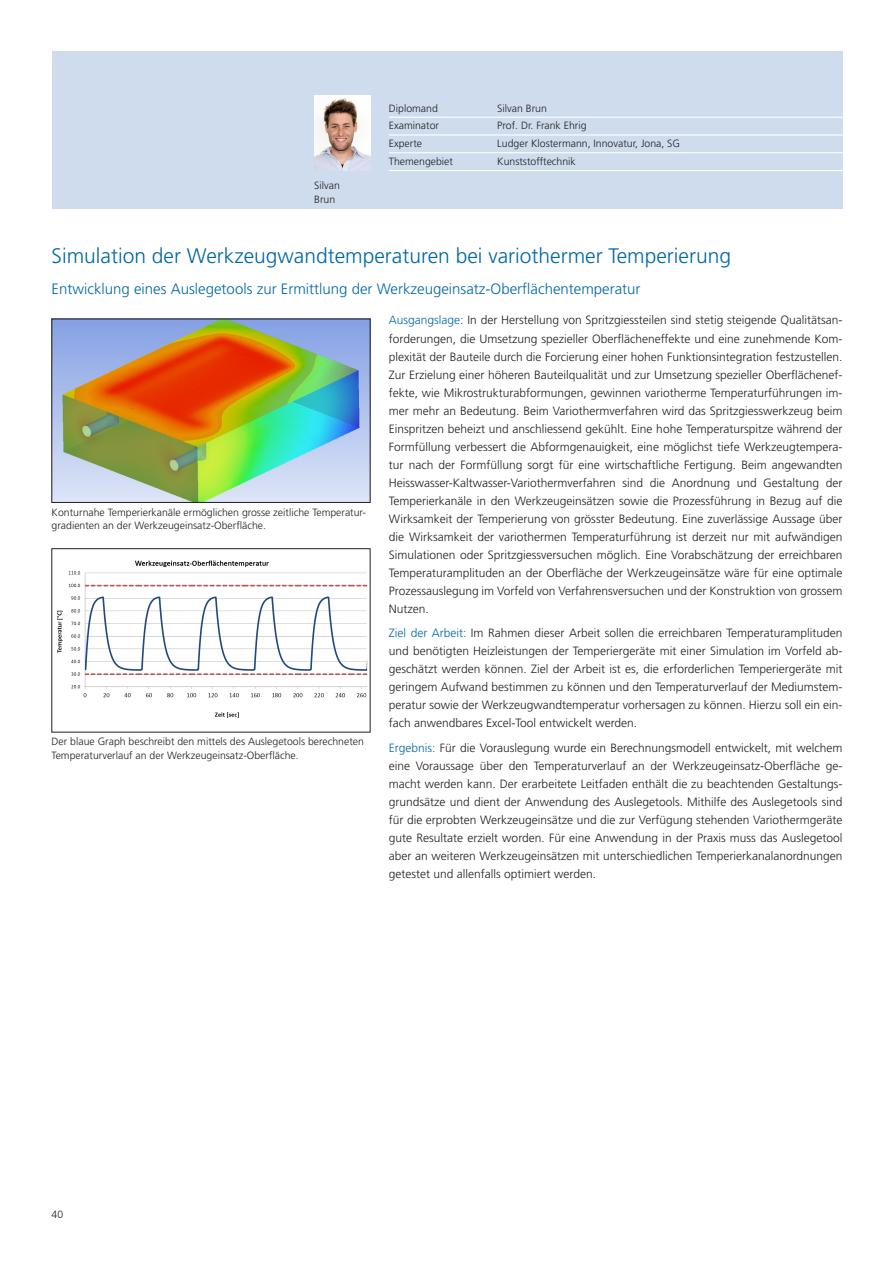
<style>
.page{position:relative;width:893px;height:1264px;background:#fff}
.page>*{position:absolute;margin:0;border:0;box-sizing:border-box;transform-origin:0 0}
.t1{font:300 21px "Frutiger LT Pro";color:#0068a5}
.t2{font:300 15px "Frutiger LT Pro";color:#0068a5}
.t3{font:300 12px/18px "Frutiger LT Pro";color:#231f20;text-align:justify}
.t4{font:300 10.5px/13.5px "Frutiger LT Pro";color:#231f20}
.s1{color:#0068a5}
</style>
<div class="page">
<div style="left:52px;top:52px;width:790px;height:157px;background:#cedced"></div>
<img style="left:54px;top:321px;width:314px;height:179px">
<img style="left:56px;top:560px;width:312px;height:158px">
<div style="left:52px;top:548px;width:318px;height:184px;border:1px solid #231f20"></div>
<hr style="left:389px;top:117px;width:453px;height:1px;background:#fff">
<hr style="left:389px;top:134px;width:453px;height:1px;background:#fff">
<hr style="left:389px;top:152px;width:453px;height:1px;background:#fff">
<hr style="left:389px;top:170px;width:453px;height:1px;background:#fff">
<img style="left:314px;top:96px;width:56px;height:75px">
<p class="t4" style="left:314px;top:179px;width:27px">Silvan<br>Brun</p>
<p class="t4" style="left:389px;top:101px;width:51px">Diplomand</p>
<p class="t4" style="left:497px;top:101px;width:51px">Silvan Brun</p>
<p class="t4" style="left:389px;top:119px;width:52px">Examinator</p>
<p class="t4" style="left:497px;top:119px;width:91px">Prof. Dr. Frank Ehrig</p>
<p class="t4" style="left:389px;top:137px;width:35px">Experte</p>
<p class="t4" style="left:497px;top:137px;width:184px">Ludger Klostermann, Innovatur, Jona, SG</p>
<p class="t4" style="left:389px;top:154px;width:66px">Themengebiet</p>
<p class="t4" style="left:497px;top:154px;width:80px">Kunststofftechnik</p>
<h1 class="t1" style="left:52px;top:244px;width:681px">Simulation der Werkzeugwandtemperaturen bei variothermer Temperierung</h1>
<p class="t2" style="left:52px;top:280px;width:590px">Entwicklung eines Auslegetools zur Ermittlung der Werkzeugeinsatz-Oberflächentemperatur</p>
<p class="t4" style="left:52px;top:505px;width:316px">Konturnahe Temperierkanäle ermöglichen grosse zeitliche Temperatur&shy;gradienten an der Werkzeugeinsatz-Oberfläche.</p>
<p class="t4" style="left:52px;top:735px;width:314px">Der blaue Graph beschreibt den mittels des Auslegetools berechneten<br>Temperaturverlauf an der Werkzeugeinsatz-Oberfläche.</p>
<p class="t3" style="left:389px;top:311px;width:455px"><span class="s1">Ausgangslage:</span> In der Herstellung von Spritzgiessteilen sind stetig steigende Qualitätsan&shy;forderungen, die Umsetzung spezieller Oberflächeneffekte und eine zunehmende Kom&shy;plexität der Bauteile durch die Forcierung einer hohen Funktionsintegration festzustellen.<br>Zur Erzielung einer höheren Bauteilqualität und zur Umsetzung spezieller Oberflächenef&shy;fekte, wie Mikrostrukturabformungen, gewinnen variotherme Temperaturführungen im&shy;mer mehr an Bedeutung. Beim Variothermverfahren wird das Spritzgiesswerkzeug beim Einspritzen beheizt und anschliessend gekühlt. Eine hohe Temperaturspitze während der Formfüllung verbessert die Abformgenauigkeit, eine möglichst tiefe Werkzeugtempera&shy;tur nach der Formfüllung sorgt für eine wirtschaftliche Fertigung. Beim angewandten Heisswasser-Kaltwasser-Variothermverfahren sind die Anordnung und Gestaltung der Temperierkanäle in den Werkzeugeinsätzen sowie die Prozessführung in Bezug auf die Wirksamkeit der Temperierung von grösster Bedeutung. Eine zuverlässige Aussage über die Wirksamkeit der variothermen Temperaturführung ist derzeit nur mit aufwändigen Simulationen oder Spritzgiessversuchen möglich. Eine Vorabschätzung der erreichbaren Temperaturamplituden an der Oberfläche der Werkzeugeinsätze wäre für eine optimale Prozessauslegung im Vorfeld von Verfahrensversuchen und der Konstruktion von grossem Nutzen.</p>
<p class="t3" style="left:389px;top:624px;width:455px"><span class="s1">Ziel der Arbeit:</span> Im Rahmen dieser Arbeit sollen die erreichbaren Temperaturamplituden und benötigten Heizleistungen der Temperiergeräte mit einer Simulation im Vorfeld ab&shy;geschätzt werden können. Ziel der Arbeit ist es, die erforderlichen Temperiergeräte mit geringem Aufwand bestimmen zu können und den Temperaturverlauf der Mediumstem&shy;peratur sowie der Werkzeugwandtemperatur vorhersagen zu können. Hierzu soll ein ein&shy;fach anwendbares Excel-Tool entwickelt werden.</p>
<p class="t3" style="left:389px;top:738px;width:455px"><span class="s1">Ergebnis:</span> Für die Vorauslegung wurde ein Berechnungsmodell entwickelt, mit welchem eine Voraussage über den Temperaturverlauf an der Werkzeugeinsatz-Oberfläche ge&shy;macht werden kann. Der erarbeitete Leitfaden enthält die zu beachtenden Gestaltungs&shy;grundsätze und dient der Anwendung des Auslegetools. Mithilfe des Auslegetools sind für die erprobten Werkzeugeinsätze und die zur Verfügung stehenden Variothermgeräte gute Resultate erzielt worden. Für eine Anwendung in der Praxis muss das Auslegetool aber an weiteren Werkzeugeinsätzen mit unterschiedlichen Temperierkanalanordnungen getestet und allenfalls optimiert werden.</p>
<p class="t4" style="left:52px;top:1206px;width:13px">40</p>
</div>
